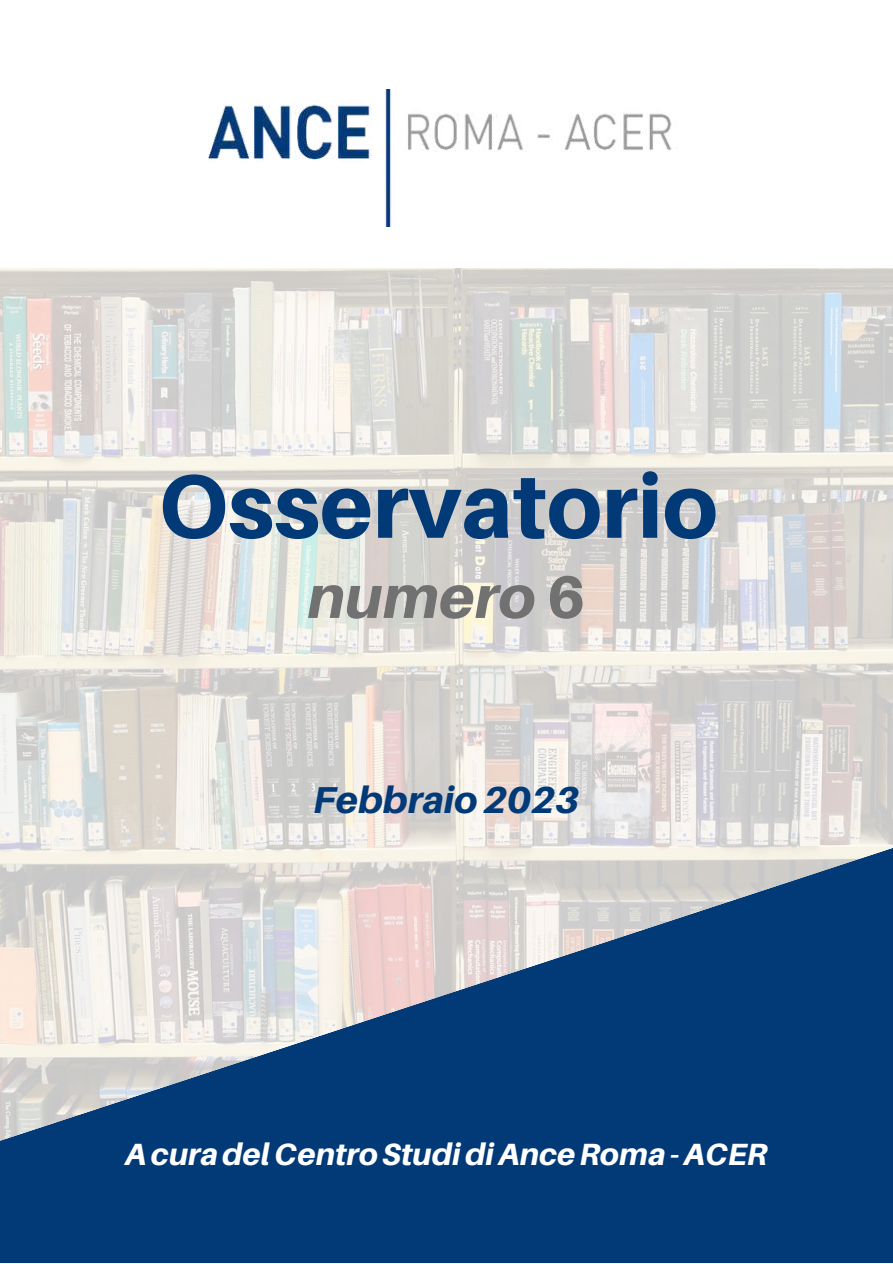
<style>
.page{position:relative;width:893px;height:1264px;background:#fff}
.page>*{position:absolute;margin:0;border:0;box-sizing:border-box;transform-origin:0 0}
.t1{font:800 89.85px "Aileron";color:#023a78}
.t2{font:italic 800 60px "Aileron";color:#717171}
.t3{font:italic 800 37.5px "Aileron";color:#023a78}
.t4{font:italic 800 30.75px "Aileron";color:#fff}
.s1{font-style:normal}
</style>
<div class="page">
<img style="left:0;top:268px;width:892px;height:554px">
<img style="left:208px;top:89px;width:469px;height:137px">
<svg style="left:0;top:822px;width:892px;height:440px;background:#5a7a9e"></svg>
<h1 class="t1" style="left:158px;top:450px;width:561px">Osservatorio</h1>
<h2 class="t2" style="left:307px;top:559px;width:279px">numero <span class="s1">6</span></h2>
<p class="t3" style="left:313px;top:777px;width:267px">Febbraio2023</p>
<p class="t4" style="left:125px;top:1135px;width:643px">AcuradelCentroStudidiAnceRoma -ACER</p>
</div>
